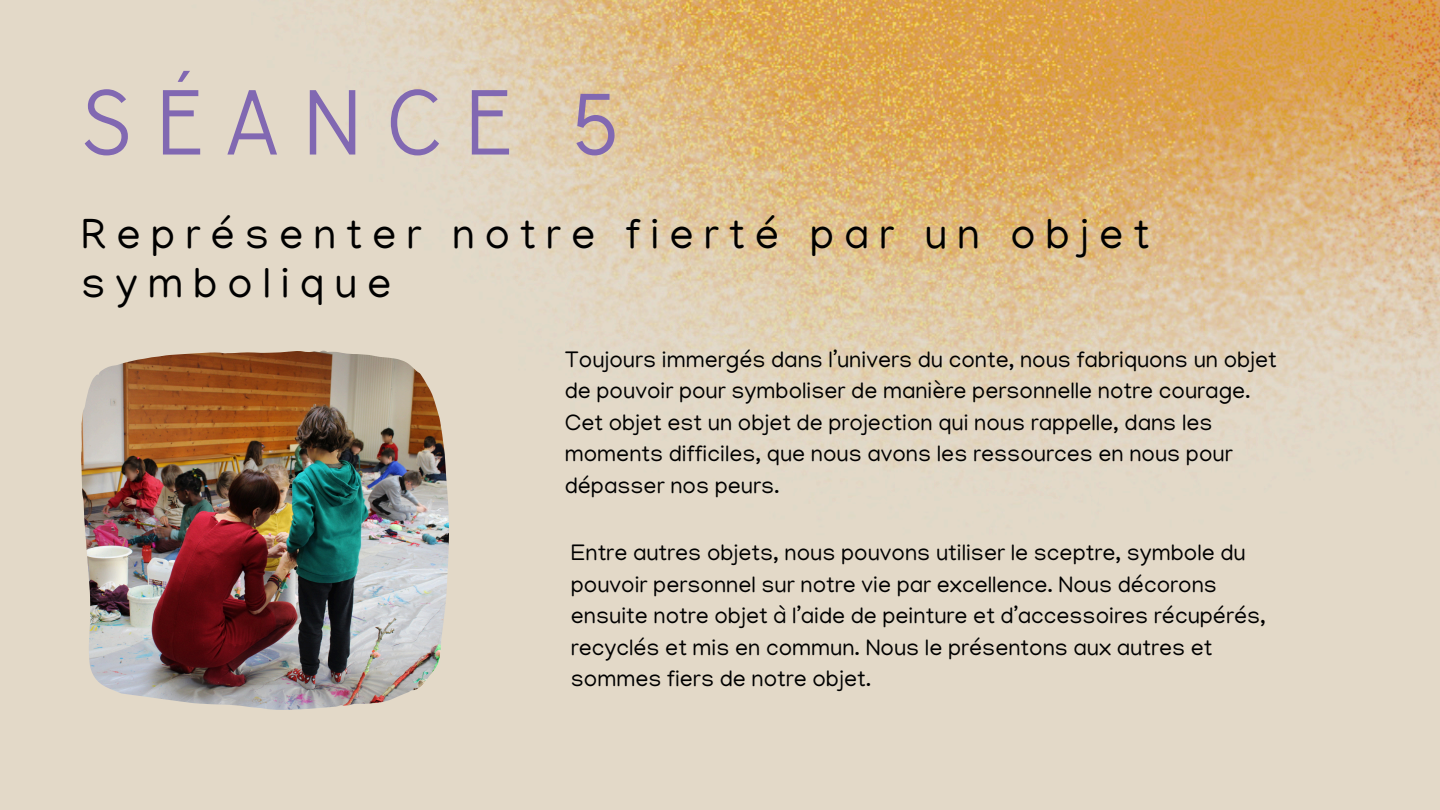
<style>
.page{position:relative;width:1440px;height:810px;background:#fff}
.page>*{position:absolute;margin:0;border:0;box-sizing:border-box;transform-origin:0 0}
.t1{font:92px "TT Corals";letter-spacing:.23em;color:#8168b2}
.t2{font:43px/49.5px "Manjari";letter-spacing:.23em;color:#000}
.t3{font:23px/31.5px "Manjari";color:#000}
</style>
<div class="page">
<img style="left:0;top:0;width:1440px;height:810px">
<img style="left:81px;top:351px;width:368px;height:359px">
<h1 class="t1" style="left:81px;top:67px;width:539px">SÉANCE 5</h1>
<p class="t2" style="left:81px;top:215px;width:1070px">Représenter notre fierté par un objet symbolique</p>
<h2 class="t3" style="left:565px;top:347px;width:714px">Toujours immergés dans l’univers du conte, nous fabriquons un objet de pouvoir pour symboliser de manière personnelle notre courage.</h2>
<p class="t3" style="left:565px;top:410px;width:670px">Cet objet est un objet de projection qui nous rappelle, dans les moments difficiles, que nous avons les ressources en nous pour dépasser nos peurs.</p>
<p class="t3" style="left:571px;top:540px;width:697px">Entre autres objets, nous pouvons utiliser le sceptre, symbole du pouvoir personnel sur notre vie par excellence. Nous décorons ensuite notre objet à l’aide de peinture et d’accessoires récupérés, recyclés et mis en commun. Nous le présentons aux autres et sommes fiers de notre objet.</p>
</div>
